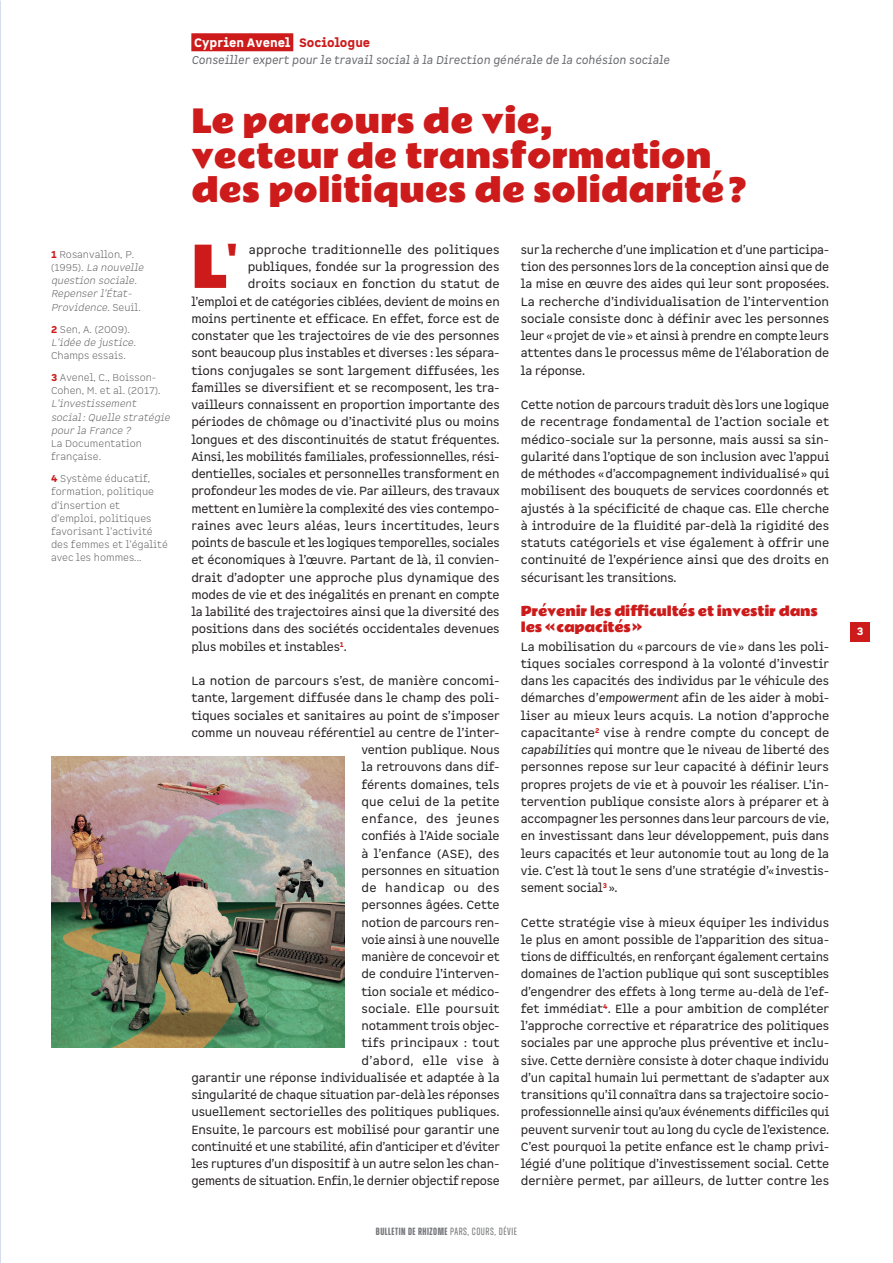
<style>
.page{position:relative;width:893px;height:1263px;background:#fff}
.page>*{position:absolute;margin:0;border:0;box-sizing:border-box;transform-origin:0 0}
.t1{font:55.5px "Rammetto One";color:#cd1b1b}
.TITRE-ARTICLE{font:31.5px/34.5px "Rammetto One";color:#cd1b1b}
.TITRE-CHAPITRE{font:12.75px/15.8px "Rammetto One";letter-spacing:-.015em;color:#cd1b1b}
.BLOC-AUTEURS{font:900 12px "Spock Pro";color:#fff}
.TXT-COURANT{font:11.7px/17.2px "Spock Pro";letter-spacing:-.015em;color:#231f20;text-align:justify}
.TXT-COURANT-2{font:11.7px "Spock Pro";letter-spacing:.005em;color:#231f20}
.TXT-COURANT-3{font:11.7px "Spock Pro";letter-spacing:.01em;color:#231f20}
.BLOC-AUTEURS-2{font:italic 11.25px "Spock Pro";color:#6c6d70}
.t2{font:700 10.5px "Zuume Soft";letter-spacing:.05em;color:#76787b}
.t3{font:900 10.5px "Spock Pro";color:#fff}
.DEFINITION-Exposant{font:300 9.75px/13.2px "Spock Pro";color:#636366}
.DEFINITION-Exposant-2{font:italic 300 9.75px/13.2px "Spock Pro";color:#636366}
.s1{font-weight:900;font-style:normal;color:#cd1b1b}
.s2{font-style:normal}
.s3{font-weight:900;color:#cd1b1b}
.s4{font-style:italic}
.s5{color:#cd1b1b}
.s6{font-weight:400}
</style>
<div class="page">
<div style="left:850px;top:622px;width:20px;height:19px;background:#cd1b1b"></div>
<div style="left:191px;top:33px;width:102px;height:18px;background:#cd1b1b"></div>
<img style="left:51px;top:757px;width:293px;height:290px">
<p class="DEFINITION-Exposant-2" style="left:51px;top:247px;width:96px"><span class="s1">1</span> <span class="s2">Rosanvallon, P.<br>( 1 9 9 5 ) .</span> La nouvelle question sociale.<br>Repenser l’État-<br>Providence.<span class="s2">S e u il .</span></p>
<p class="DEFINITION-Exposant" style="left:51px;top:322px;width:88px"><span class="s3">2</span> Sen, A. (2009).<br><span class="s4">L’idée de justice.<br></span>Champs essais.</p>
<p class="DEFINITION-Exposant" style="left:51px;top:371px;width:123px"><span class="s3">3</span> Avenel, C., Boisson-<br>Cohen, M. et al. (2017).<br><span class="s4">L’investissement social:Quelle stratégie pour la France ?<br></span>La Documentation française.</p>
<p class="DEFINITION-Exposant" style="left:51px;top:472px;width:118px"><span class="s3">4</span> Système éducatif, formation, politique d’insertion et<br>d’emploi, politiques favorisant l’activité des femmes et l’égalité avec les hommes...</p>
<p class="BLOC-AUTEURS" style="left:194px;top:35px;width:178px">Cyprien Avenel <span class="s5">Sociologue</span></p>
<p class="BLOC-AUTEURS-2" style="left:191px;top:53px;width:480px">Conseiller expert pour le travail social à la Direction générale de la cohésion sociale</p>
<p class="TITRE-ARTICLE" style="left:191px;top:105px;width:556px">Le parcours de vie,<br>vecteur de transformation des politiques de solidarité?</p>
<p class="t1" style="left:191px;top:222px;width:48px">L<sup>'</sup></p>
<p class="TXT-COURANT-3" style="left:249px;top:242px;width:252px">approche traditionnelle des politiques</p>
<p class="TXT-COURANT" style="left:521px;top:241px;width:310px">sur la recherche d’une implication et d’une participa&shy;tion des personnes lors de la conception ainsi que de la mise en œuvre des aides qui leur sont proposées.<br>La recherche d’individualisation de l’intervention sociale consiste donc à définir avec les personnes leur «projet de vie» et ainsi à prendre en compte leurs attentes dans le processus même de l’élaboration de la réponse.</p>
<p class="TXT-COURANT" style="left:521px;top:396px;width:310px">Cette notion de parcours traduit dès lors une logique de recentrage fondamental de l’action sociale et médico-sociale sur la personne, mais aussi sa sin&shy;gularité dans l’optique de son inclusion avec l’appui de méthodes «d’accompagnement individualisé» qui mobilisent des bouquets de services coordonnés et ajustés à la spécificité de chaque cas. Elle cherche à introduire de la fluidité par-delà la rigidité des statuts catégoriels et vise également à offrir une continuité de l’expérience ainsi que des droits en sécurisant les transitions.</p>
<p class="TITRE-CHAPITRE" style="left:521px;top:604px;width:299px">Prévenir les difficultés et investir dans les «capacités»</p>
<p class="TXT-COURANT" style="left:521px;top:638px;width:310px">La mobilisation du «parcours de vie» dans les poli&shy;tiques sociales correspond à la volonté d’investir dans les capacités des individus par le véhicule des démarches d’<span class="s4">empowerment</span> afin de les aider à mobi&shy;liser au mieux leurs acquis. La notion d’approche capacitante<sup>2</sup> vise à rendre compte du concept de <span class="s4">capabilities</span> qui montre que le niveau de liberté des personnes repose sur leur capacité à définir leurs propres projets de vie et à pouvoir les réaliser. L’in&shy;tervention publique consiste alors à préparer et à accompagner les personnes dans leur parcours de vie, en investissant dans leur développement, puis dans leurs capacités et leur autonomie tout au long de la vie. C’est là tout le sens d’une stratégie d’«investis&shy;sement social<sup>3</sup> ».</p>
<p class="TXT-COURANT" style="left:521px;top:914px;width:310px">Cette stratégie vise à mieux équiper les individus le plus en amont possible de l’apparition des situa&shy;tions de difficultés, en renforçant également certains domaines de l’action publique qui sont susceptibles d’engendrer des effets à long terme au-delà de l’ef&shy;fet immédiat<sup>4</sup>. Elle a pour ambition de compléter l’approche corrective et réparatrice des politiques sociales par une approche plus préventive et inclu&shy;sive. Cette dernière consiste à doter chaque individu d’un capital humain lui permettant de s’adapter aux transitions qu’il connaîtra dans sa trajectoire socio&shy;professionnelle ainsi qu’aux événements difficiles qui peuvent survenir tout au long du cycle de l’existence.</p>
<p class="TXT-COURANT" style="left:521px;top:1138px;width:310px">C’est pourquoi la petite enfance est le champ privi&shy;légié d’une politique d’investissement social. Cette dernière permet, par ailleurs, de lutter contre les</p>
<p class="TXT-COURANT" style="left:248px;top:258px;width:253px">publiques, fondée sur la progression des</p>
<p class="TXT-COURANT" style="left:248px;top:276px;width:253px">droits sociaux en fonction du statut de</p>
<p class="TXT-COURANT" style="left:191px;top:293px;width:310px">l’emploi et de catégories ciblées, devient de moins en</p>
<p class="TXT-COURANT" style="left:191px;top:310px;width:310px">moins pertinente et efficace. En effet, force est de</p>
<p class="TXT-COURANT" style="left:191px;top:327px;width:310px">constater que les trajectoires de vie des personnes</p>
<p class="TXT-COURANT" style="left:191px;top:345px;width:310px">sont beaucoup plus instables et diverses : les sépara-</p>
<p class="TXT-COURANT" style="left:191px;top:362px;width:310px">tions conjugales se sont largement diffusées, les</p>
<p class="TXT-COURANT" style="left:191px;top:379px;width:310px">familles se diversifient et se recomposent, les tra-</p>
<p class="TXT-COURANT" style="left:191px;top:396px;width:310px">vailleurs connaissent en proportion importante des</p>
<p class="TXT-COURANT" style="left:191px;top:414px;width:310px">périodes de chômage ou d’inactivité plus ou moins</p>
<p class="TXT-COURANT" style="left:191px;top:431px;width:310px">longues et des discontinuités de statut fréquentes.</p>
<p class="TXT-COURANT" style="left:191px;top:448px;width:310px">Ainsi, les mobilités familiales, professionnelles, rési-</p>
<p class="TXT-COURANT" style="left:191px;top:465px;width:310px">dentielles, sociales et personnelles transforment en</p>
<p class="TXT-COURANT" style="left:191px;top:483px;width:310px">profondeur les modes de vie. Par ailleurs, des travaux</p>
<p class="TXT-COURANT" style="left:191px;top:500px;width:310px">mettent en lumière la complexité des vies contempo-</p>
<p class="TXT-COURANT-2" style="left:191px;top:518px;width:310px">raines avec leurs aléas, leurs incertitudes, leurs</p>
<p class="TXT-COURANT" style="left:191px;top:534px;width:310px">points de bascule et les logiques temporelles, sociales</p>
<p class="TXT-COURANT" style="left:191px;top:552px;width:310px">et économiques à l’œuvre. Partant de là, il convien-</p>
<p class="TXT-COURANT" style="left:191px;top:569px;width:310px">drait d’adopter une approche plus dynamique des</p>
<p class="TXT-COURANT" style="left:191px;top:586px;width:310px">modes de vie et des inégalités en prenant en compte</p>
<p class="TXT-COURANT" style="left:191px;top:603px;width:310px">la labilité des trajectoires ainsi que la diversité des</p>
<p class="TXT-COURANT" style="left:191px;top:621px;width:310px">positions dans des sociétés occidentales devenues</p>
<p class="TXT-COURANT" style="left:191px;top:638px;width:157px">plus mobiles et instables<sup>1</sup>.</p>
<p class="TXT-COURANT" style="left:191px;top:672px;width:310px;text-align:right">La notion de parcours s’est, de manière concomi&shy;tante, largement diffusée dans le champ des poli&shy;tiques sociales et sanitaires au point de s’imposer comme un nouveau référentiel au centre de l’inter&shy;vention publique. Nous<br>la retrouvons dans dif-<br>férents domaines, tels<br>que celui de la petite<br>enfance, des jeunes<br>confiés à l’Aide sociale<br>à l’enfance (ASE), des<br>personnes en situation<br>de handicap ou des<br>personnes âgées. Cette<br>notion de parcours ren-<br>voie ainsi à une nouvelle<br>manière de concevoir et<br>de conduire l’interven-<br>tion sociale et médico-<br>sociale. Elle poursuit<br>notamment trois objec-<br>tifs principaux : tout<br>d’abord, elle vise à<br>garantir une réponse individualisée et adaptée à la singularité de chaque situation par-delà les réponses usuellement sectorielles des politiques publiques.<br>Ensuite, le parcours est mobilisé pour garantir une continuité et une stabilité, afin d’anticiper et d’éviter les ruptures d’un dispositif à un autre selon les chan&shy;gements de situation. Enfin, le dernier objectif repose</p>
<p class="t2" style="left:376px;top:1226px;width:143px">BULLETIN DE RHIZOME <span class="s6">PARS, COURS, DÉVIE</span></p>
<p class="t3" style="left:857px;top:625px;width:8px">3</p>
</div>
